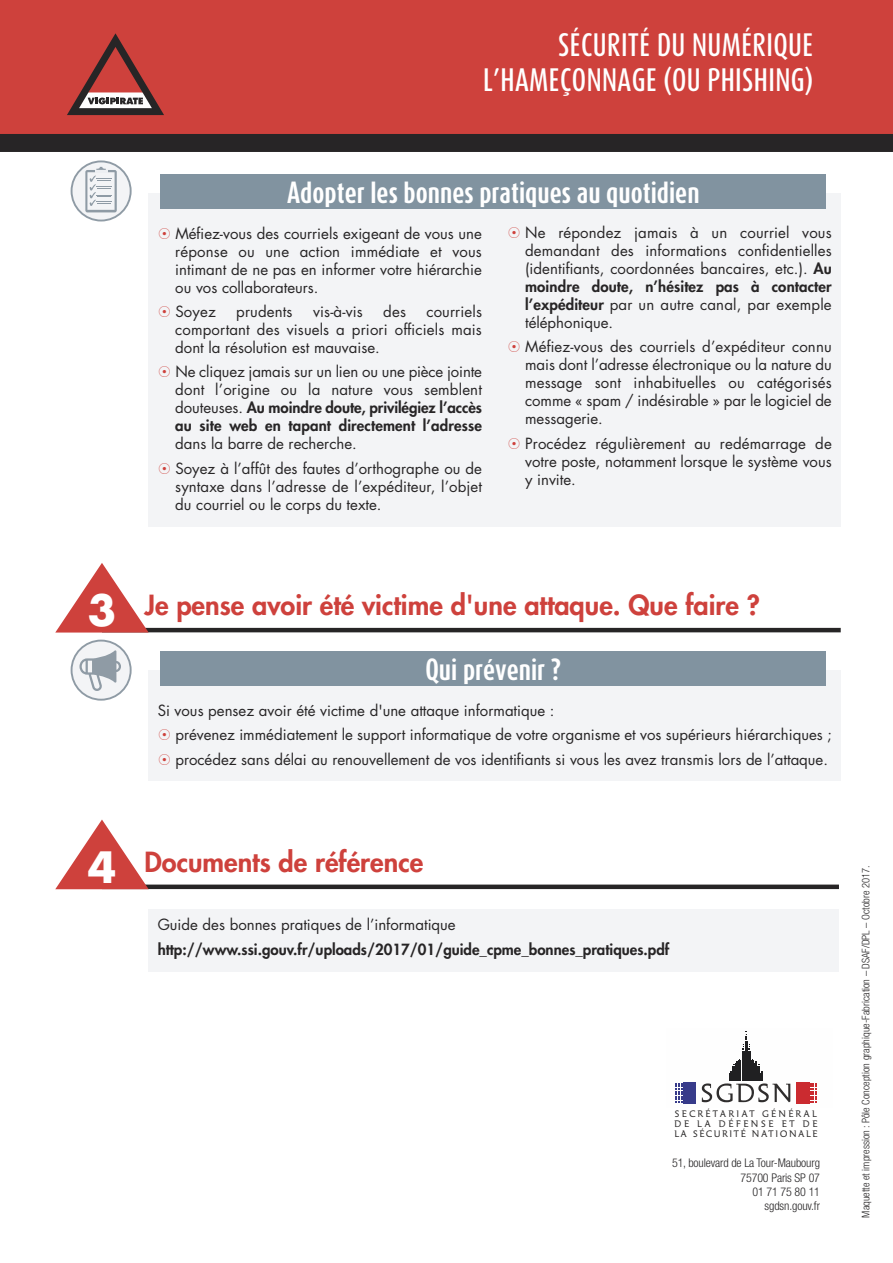
<style>
.page{position:relative;width:893px;height:1263px;background:#fff}
.page>*{position:absolute;margin:0;border:0;box-sizing:border-box;transform-origin:0 0}
.t1{font:800 27px "Futura Std";color:#ce413c}
.t2{font:500 27px/34.5px "Dax Compact";letter-spacing:.015em;color:#fff;text-align:right}
.t3{font:700 25.5px "Dax Compact";color:#fff}
.t4{font:15px/18px "Futura Std";color:#272526;text-align:justify}
.t5{font:800 15px "Futura Std";color:#272526}
.t6{font:300 condensed 12px/14.4px "Helvetica Neue LT Pro";letter-spacing:-.01em;color:#272526;text-align:right}
.t7{font:300 condensed 10.5px "Helvetica Neue LT Pro";color:#272526}
.t8{font:9.6px/9.8px "Marechal Juin Pro";letter-spacing:.235em;color:#2f2d2d;text-align:justify}
.s1{font-weight:800}
.s2{font-family:"Futura";font-weight:700;font-size:42px;color:#fff}
</style>
<div class="page">
<svg style="left:0;top:0;width:893px;height:152px;background:#b93d39"></svg>
<svg style="left:67px;top:33px;width:97px;height:82px;background:#a84b48"></svg>
<svg style="left:676px;top:1082px;width:20px;height:21px"></svg>
<svg style="left:796px;top:1082px;width:21px;height:21px"></svg>
<svg style="left:702px;top:1031px;width:88px;height:71px"></svg>
<hr style="left:102px;top:628px;width:739px;height:4px;background:#272526">
<svg style="left:55px;top:563px;width:94px;height:69px"></svg>
<div style="left:149px;top:670px;width:692px;height:111px;background:#f3f4f6"></div>
<div style="left:161px;top:652px;width:665px;height:34px;background:#8193a0"></div>
<div style="left:102px;top:884px;width:737px;height:5px;background:#272526"></div>
<svg style="left:55px;top:819px;width:94px;height:70px"></svg>
<div style="left:149px;top:909px;width:690px;height:63px;background:#f3f4f6"></div>
<div style="left:149px;top:193px;width:692px;height:334px;background:#f3f4f6"></div>
<div style="left:161px;top:174px;width:665px;height:34px;background:#8193a0"></div>
<svg style="left:70px;top:160px;width:62px;height:62px"></svg>
<svg style="left:70px;top:639px;width:62px;height:62px"></svg>
<h1 class="t2" style="left:483px;top:27px;width:332px">SÉCURITÉ DU NUMÉRIQUE<br>L’HAMEÇONNAGE (OU PHISHING)</h1>
<h2 class="t3" style="left:287px;top:176px;width:414px">Adopter les bonnes pratiques au quotidien</h2>
<p class="t4" style="left:175px;top:225px;width:308px">Méfiez-vous des courriels exigeant de vous une réponse ou une action immédiate et vous intimant de ne pas en informer votre hiérarchie ou vos collaborateurs.</p>
<p class="t4" style="left:175px;top:304px;width:42px">Soyez</p>
<p class="t4" style="left:236px;top:304px;width:58px">prudents</p>
<p class="t4" style="left:313px;top:304px;width:51px">vis-à-vis</p>
<p class="t4" style="left:383px;top:304px;width:24px">des</p>
<p class="t4" style="left:175px;top:304px;width:308px;text-indent:251px">courriels comportant des visuels a priori officiels mais dont la résolution est mauvaise.</p>
<p class="t4" style="left:175px;top:364px;width:308px">Ne cliquez jamais sur un lien ou une pièce jointe dont l’origine ou la nature vous semblent douteuses. <span class="s1">Au moindre doute, privilégiez l’accès au site web en tapant directement l’adresse</span></p>
<p class="t4" style="left:175px;top:433px;width:308px;line-height:24.5px">dans la barre de recherche.<br>Soyez à l’affût des fautes d’orthographe ou de</p>
<p class="t4" style="left:175px;top:479px;width:308px">syntaxe dans l’adresse de l’expéditeur, l’objet du courriel ou le corps du texte.</p>
<p class="t4" style="left:525px;top:225px;width:308px">Ne répondez jamais à un courriel vous demandant des informations confidentielles (identifiants, coordonnées bancaires, etc.). <span class="s1">Au moindre doute, n’hésitez pas à contacter l’expéditeur</span> par un autre canal, par exemple téléphonique.</p>
<p class="t4" style="left:525px;top:339px;width:308px">Méfiez-vous des courriels d’expéditeur connu mais dont l’adresse électronique ou la nature du message sont inhabituelles ou catégorisés comme « spam / indésirable » par le logiciel de messagerie.</p>
<p class="t4" style="left:525px;top:435px;width:308px">Procédez régulièrement au redémarrage de votre poste, notamment lorsque le système vous y invite.</p>
<h1 class="t1" style="left:88px;top:592px;width:674px"><span class="s2">3</span> Je pense avoir été victime d'une attaque. Que faire ?</h1>
<h2 class="t3" style="left:425px;top:653px;width:138px">Qui prévenir ?</h2>
<p class="t4" style="left:175px;top:699px;width:658px;line-height:24.5px;text-align:left;text-indent:-18px">Si vous pensez avoir été victime d'une attaque informatique :<br>prévenez immédiatement le support informatique de votre organisme et vos supérieurs hiérarchiques ; procédez sans délai au renouvellement de vos identifiants si vous les avez transmis lors de l’attaque.</p>
<h1 class="t1" style="left:88px;top:849px;width:337px"><span class="s2">4</span> Documents de référence</h1>
<p class="t4" style="left:158px;top:917px;width:300px">Guide des bonnes pratiques de l’informatique</p>
<p class="t5" style="left:158px;top:942px;width:513px">http://www.ssi.gouv.fr/uploads/2017/01/guide_cpme_bonnes_pratiques.pdf</p>
<p class="t8" style="left:674px;top:1110px;width:144px">SECRÉTARIAT GÉNÉRAL DE LA DÉFENSE ET DE LA SÉCURITÉ NATIONALE</p>
<p class="t6" style="left:672px;top:1157px;width:150px">51, boulevard de La Tour-Maubourg<br>75700 Paris SP 07<br>01 71 75 80 11<br>sgdsn.gouv.fr</p>
<p class="t7" style="left:862px;top:1218px;width:354px;rotate:-90deg">Maquette et impression : Pôle Conception graphique-Fabrication – DSAF/DPL – Octobre 2017.</p>
</div>
